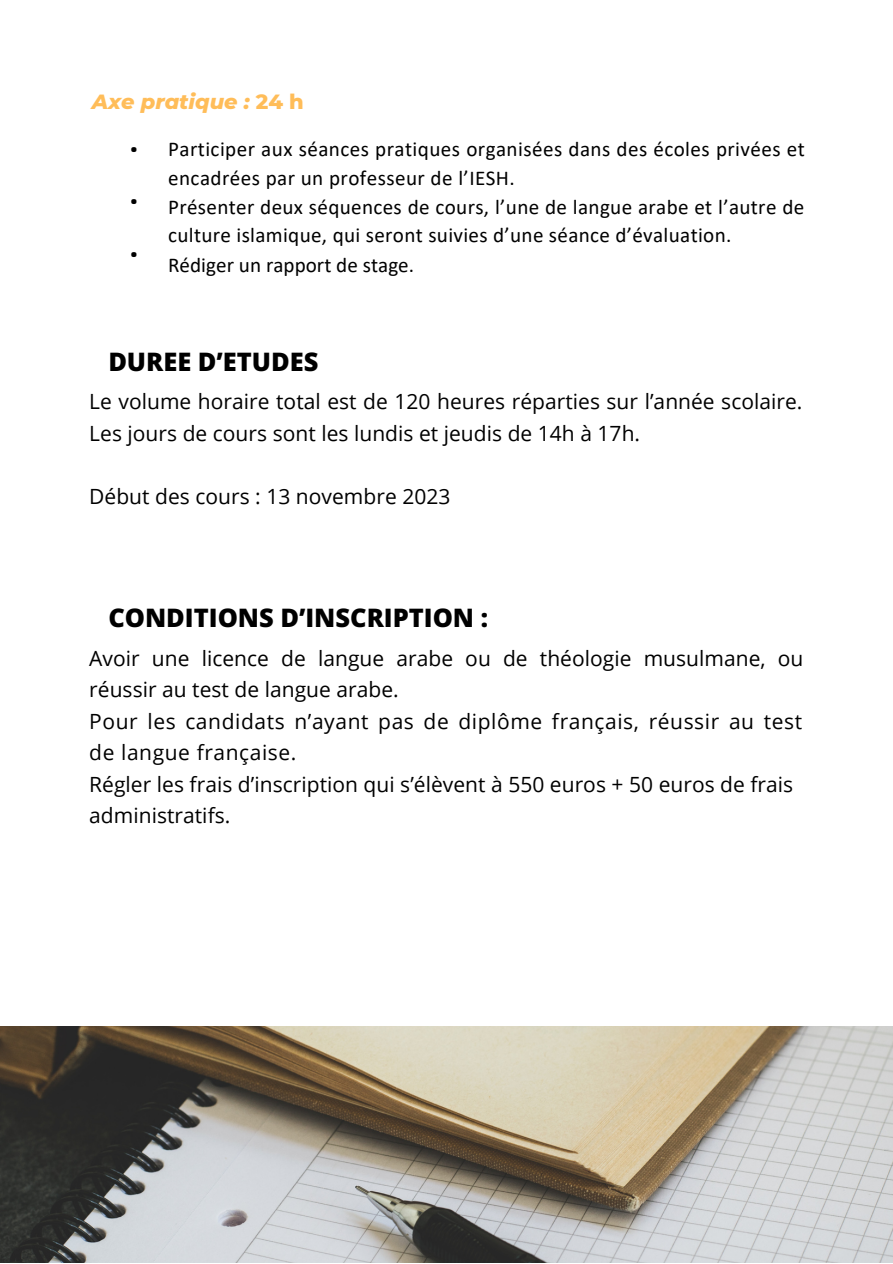
<style>
.page{position:relative;width:893px;height:1264px;background:#fff}
.page>*{position:absolute;margin:0;border:0;box-sizing:border-box;transform-origin:0 0}
.t1{font:800 25.5px "Open Sans";color:#000}
.t2{font:21.15px/28.7px "Calibri";letter-spacing:.015em;color:#000}
.t3{font:21.15px "IBM Plex Sans";color:#000}
.t4{font:21px/31.5px "Open Sans";letter-spacing:.005em;color:#000}
.t5{font:21px/31.5px "Open Sans";letter-spacing:.03em;color:#000}
.t6{font:italic 800 21px "Montserrat";color:#ffbd59}
.s1{font-style:normal}
</style>
<div class="page">
<img style="left:0;top:1026px;width:892px;height:236px">
<p class="t6" style="left:92px;top:88px;width:213px">Axe pratique : <span class="s1">24 h</span></p>
<p class="t3" style="left:130px;top:134px;width:10px">•</p>
<p class="t2" style="left:168px;top:137px;width:638px">Participer aux séances pratiques organisées dans des écoles privées et encadrées par un professeur de l’IESH.</p>
<p class="t2" style="left:168px;top:194px;width:637px">Présenter deux séquences de cours, l’une de langue arabe et l’autre de culture islamique, qui seront suivies d’une séance d’évaluation.</p>
<p class="t2" style="left:168px;top:253px;width:247px">Rédiger un rapport de stage.</p>
<p class="t3" style="left:130px;top:187px;width:10px">•</p>
<p class="t3" style="left:130px;top:239px;width:10px">•</p>
<p class="t1" style="left:108px;top:343px;width:211px">DUREE D’ETUDES</p>
<p class="t4" style="left:89px;top:385px;width:714px">Le volume horaire total est de 120 heures réparties sur l’année scolaire.<br>Les jours de cours sont les lundis et jeudis de 14h à 17h.</p>
<p class="t4" style="left:89px;top:479px;width:362px">Début des cours : 13 novembre 2023</p>
<p class="t1" style="left:108px;top:599px;width:381px">CONDITIONS D’INSCRIPTION :</p>
<p class="t4" style="left:89px;top:642px;width:715px">Avoir une licence de langue arabe ou de théologie musulmane, ou réussir au test de langue arabe.</p>
<p class="t5" style="left:89px;top:704px;width:714px">Pour les candidats n’ayant pas de diplôme français, réussir au test de langue française.</p>
<p class="t4" style="left:89px;top:767px;width:705px">Régler les frais d’inscription qui s’élèvent à 550 euros + 50 euros de frais administratifs.</p>
</div>
